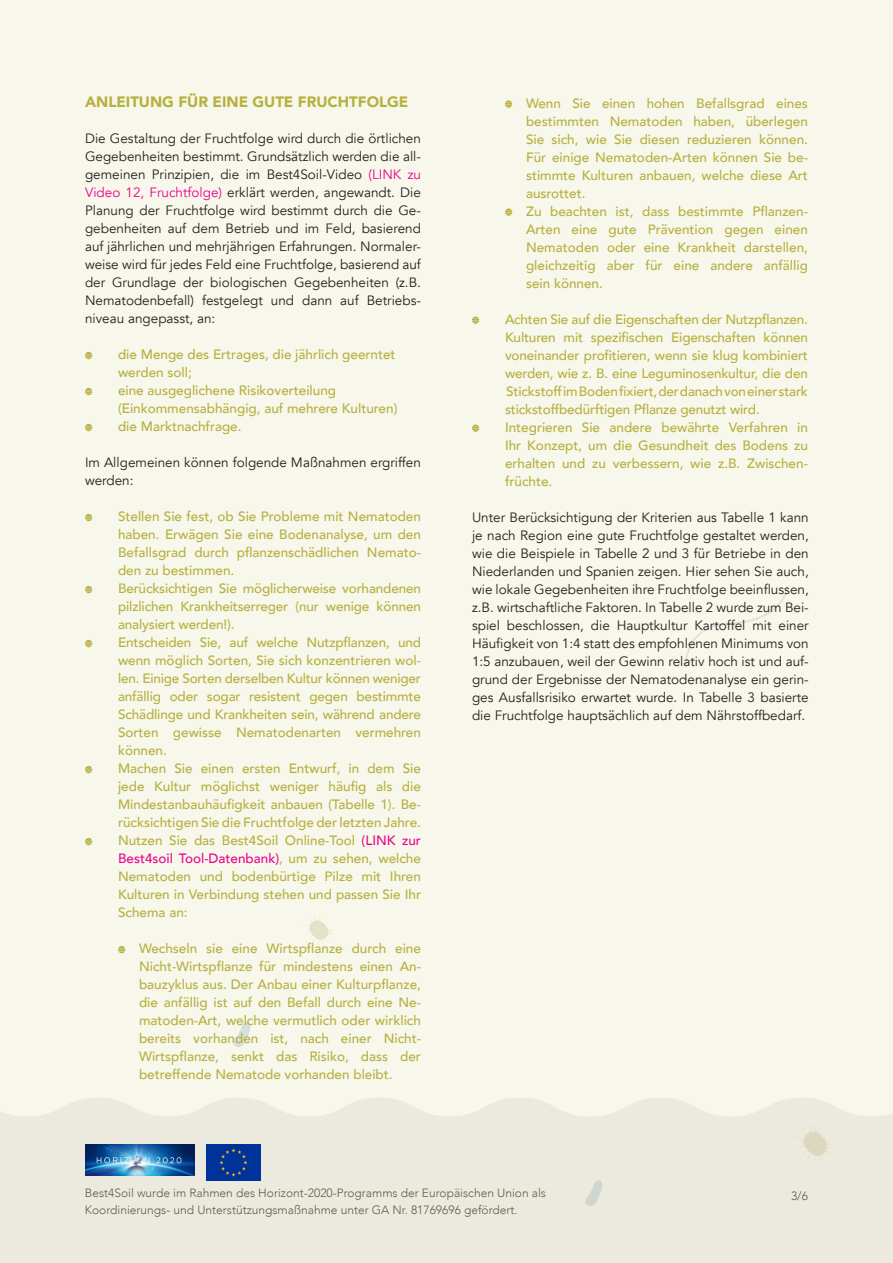
<style>
.page{position:relative;width:893px;height:1263px;background:#f7f7eb}
.page>*{position:absolute;margin:0;border:0;box-sizing:border-box;transform-origin:0 0}
.t1{font:900 15px "Avenir";color:#b6b03f}
.t2{font:500 13.5px/18px "Avenir";color:#b6b03f;text-align:justify}
.t3{font:13.5px/18px "Avenir";color:#231f20;text-align:justify}
.t4{font:300 12px "Avenir";color:#645c46}
.s1{color:#ed028c}
</style>
<div class="page">
<div style="left:0;top:1098px;width:893px;height:165px;background:#eceade"></div>
<svg style="left:794px;top:1124px;width:39px;height:39px"></svg>
<svg style="left:685px;top:587px;width:103px;height:79px"></svg>
<svg style="left:585px;top:1180px;width:19px;height:27px"></svg>
<svg style="left:302px;top:915px;width:31px;height:30px"></svg>
<svg style="left:234px;top:1021px;width:17px;height:26px"></svg>
<img style="left:85px;top:1144px;width:109px;height:31px">
<img style="left:207px;top:1144px;width:53px;height:36px">
<svg style="left:85px;top:352px;width:7px;height:7px"></svg>
<svg style="left:85px;top:388px;width:7px;height:7px"></svg>
<svg style="left:85px;top:424px;width:7px;height:7px"></svg>
<svg style="left:85px;top:514px;width:7px;height:7px"></svg>
<svg style="left:85px;top:586px;width:7px;height:7px"></svg>
<svg style="left:85px;top:640px;width:7px;height:7px"></svg>
<svg style="left:85px;top:766px;width:7px;height:7px"></svg>
<svg style="left:85px;top:838px;width:7px;height:7px"></svg>
<svg style="left:118px;top:946px;width:7px;height:7px"></svg>
<svg style="left:505px;top:100px;width:7px;height:8px"></svg>
<svg style="left:505px;top:208px;width:7px;height:8px"></svg>
<svg style="left:472px;top:316px;width:7px;height:8px"></svg>
<svg style="left:472px;top:424px;width:7px;height:8px"></svg>
<p class="t1" style="left:85px;top:89px;width:325px">ANLEITUNG FÜR EINE GUTE FRUCHTFOLGE</p>
<p class="t3" style="left:85px;top:130px;width:337px">Die Gestaltung der Fruchtfolge wird durch die örtlichen Gegebenheiten bestimmt. Grundsätzlich werden die all&shy;gemeinen Prinzipien, die im Best4Soil-Video <span class="s1">(LINK zu Video 12, Fruchtfolge)</span> erklärt werden, angewandt. Die Planung der Fruchtfolge wird bestimmt durch die Ge&shy;gebenheiten auf dem Betrieb und im Feld, basierend auf jährlichen und mehrjährigen Erfahrungen. Normaler&shy;weise wird für jedes Feld eine Fruchtfolge, basierend auf der Grundlage der biologischen Gegebenheiten (z.B.<br>Nematodenbefall) festgelegt und dann auf Betriebs&shy;niveau angepasst, an:</p>
<p class="t2" style="left:118px;top:345px;width:279px">die Menge des Ertrages, die jährlich geerntet werden soll;</p>
<p class="t2" style="left:118px;top:381px;width:220px">eine ausgeglichene Risikoverteilung</p>
<p class="t2" style="left:118px;top:399px;width:281px">(Einkommensabhängig, auf mehrere Kulturen)</p>
<p class="t2" style="left:118px;top:417px;width:125px">die Marktnachfrage.</p>
<p class="t3" style="left:85px;top:454px;width:337px">Im Allgemeinen können folgende Maßnahmen ergriffen werden:</p>
<p class="t2" style="left:118px;top:507px;width:304px">Stellen Sie fest, ob Sie Probleme mit Nematoden haben. Erwägen Sie eine Bodenanalyse, um den Befallsgrad durch pflanzenschädlichen Nemato&shy;den zu bestimmen.</p>
<p class="t2" style="left:118px;top:579px;width:304px">Berücksichtigen Sie möglicherweise vorhandenen pilzlichen Krankheitserreger (nur wenige können analysiert werden!).</p>
<p class="t2" style="left:118px;top:633px;width:304px">Entscheiden Sie, auf welche Nutzpflanzen, und wenn möglich Sorten, Sie sich konzentrieren wol&shy;len. Einige Sorten derselben Kultur können weniger anfällig oder sogar resistent gegen bestimmte Schädlinge und Krankheiten sein, während andere Sorten gewisse Nematodenarten vermehren können.</p>
<p class="t2" style="left:118px;top:759px;width:304px">Machen Sie einen ersten Entwurf, in dem Sie jede Kultur möglichst weniger häufig als die Mindestanbauhäufigkeit anbauen (Tabelle 1). Be&shy;rücksichtigen Sie die Fruchtfolge der letzten Jahre.</p>
<p class="t2" style="left:118px;top:831px;width:304px">Nutzen Sie das Best4Soil Online-Tool <span class="s1">(LINK zur Best4soil Tool-Datenbank)</span>, um zu sehen, welche Nematoden und bodenbürtige Pilze mit Ihren Kulturen in Verbindung stehen und passen Sie Ihr Schema an:</p>
<p class="t2" style="left:139px;top:939px;width:283px">Wechseln sie eine Wirtspflanze durch eine Nicht-Wirtspflanze für mindestens einen An&shy;bauzyklus aus. Der Anbau einer Kulturpflanze, die anfällig ist auf den Befall durch eine Ne&shy;matoden-Art, welche vermutlich oder wirklich bereits vorhanden ist, nach einer Nicht-Wirtspflanze, senkt das Risiko, dass der betreffende Nematode vorhanden bleibt.</p>
<p class="t2" style="left:526px;top:93px;width:283px">Wenn Sie einen hohen Befallsgrad eines bestimmten Nematoden haben, überlegen Sie sich, wie Sie diesen reduzieren können.<br>Für einige Nematoden-Arten können Sie be&shy;stimmte Kulturen anbauen, welche diese Art ausrottet.</p>
<p class="t2" style="left:526px;top:201px;width:283px">Zu beachten ist, dass bestimmte Pflanzen-Arten eine gute Prävention gegen einen Nematoden oder eine Krankheit darstellen, gleichzeitig aber für eine andere anfällig sein können.</p>
<p class="t2" style="left:505px;top:309px;width:304px">Achten Sie auf die Eigenschaften der Nutzpflanzen.<br>Kulturen mit spezifischen Eigenschaften können voneinander profitieren, wenn sie klug kombiniert werden, wie z. B. eine Leguminosenkultur, die den StickstoffimBodenfixiert,derdanachvoneinerstark stickstoffbedürftigen Pflanze genutzt wird.</p>
<p class="t2" style="left:505px;top:417px;width:304px">Integrieren Sie andere bewährte Verfahren in Ihr Konzept, um die Gesundheit des Bodens zu erhalten und zu verbessern, wie z.B. Zwischen&shy;früchte.</p>
<p class="t3" style="left:472px;top:508px;width:338px">Unter Berücksichtigung der Kriterien aus Tabelle 1 kann je nach Region eine gute Fruchtfolge gestaltet werden, wie die Beispiele in Tabelle 2 und 3 für Betriebe in den Niederlanden und Spanien zeigen. Hier sehen Sie auch, wie lokale Gegebenheiten ihre Fruchtfolge beeinflussen, z.B. wirtschaftliche Faktoren. In Tabelle 2 wurde zum Bei&shy;spiel beschlossen, die Hauptkultur Kartoffel mit einer Häufigkeit von 1:4 statt des empfohlenen Minimums von 1:5 anzubauen, weil der Gewinn relativ hoch ist und auf&shy;grund der Ergebnisse der Nematodenanalyse ein gerin&shy;ges Ausfallsrisiko erwartet wurde. In Tabelle 3 basierte die Fruchtfolge hauptsächlich auf dem Nährstoffbedarf.</p>
<p class="t4" style="left:85px;top:1186px;width:463px">Best4Soil wurde im Rahmen des Horizont-2020-Programms der Europäischen Union als</p>
<p class="t4" style="left:85px;top:1202px;width:434px">Koordinierungs- und Unterstützungsmaßnahme unter GA Nr. 81769696 gefördert.</p>
<p class="t4" style="left:791px;top:1189px;width:18px">3/6</p>
</div>
